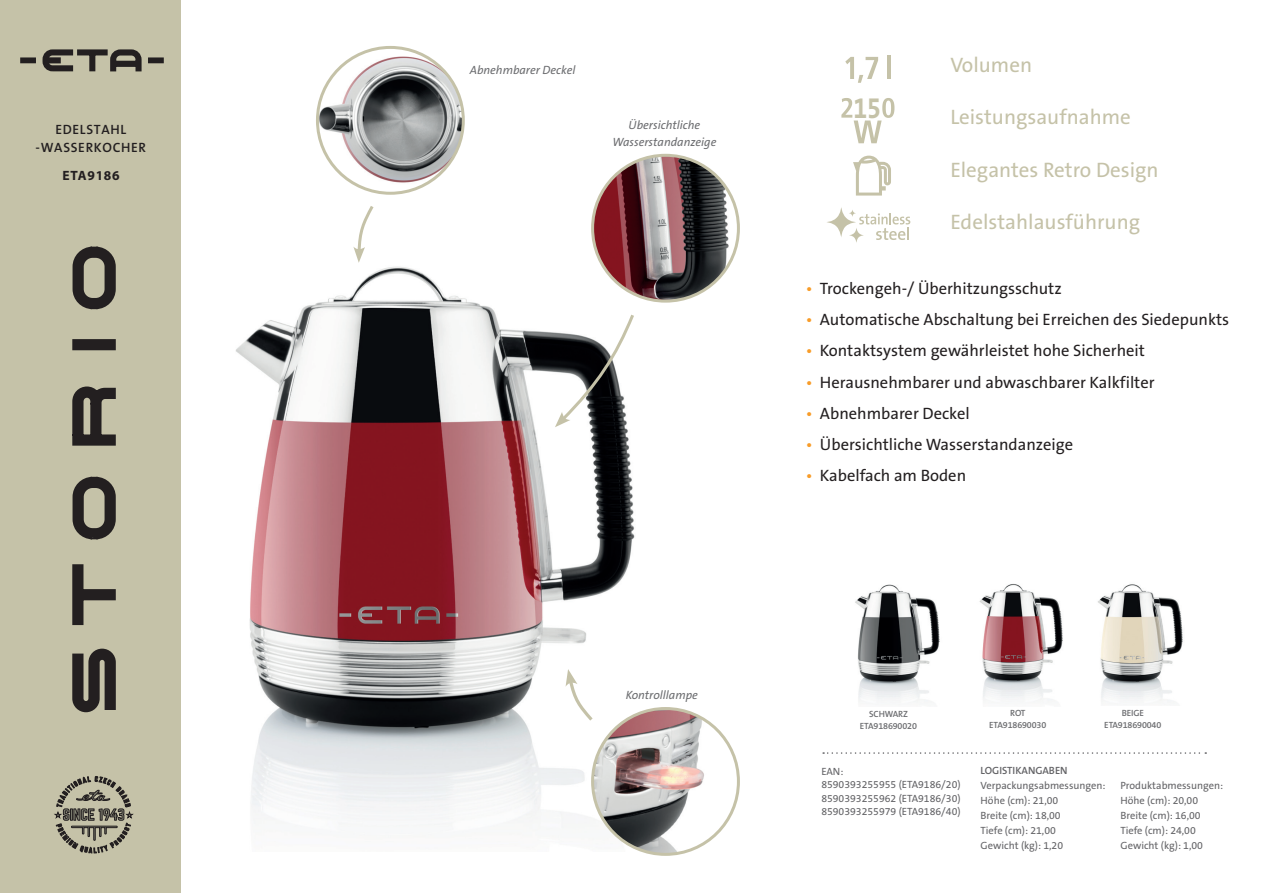
<style>
.page{position:relative;width:1263px;height:893px;background:#fff}
.page>*{position:absolute;margin:0;border:0;box-sizing:border-box;transform-origin:0 0}
.t1{font:700 30px "The Sans CE B7";color:#c5c2a8;scale:.84 1}
.t2{font:21px "The Sans CE B5 Plain";color:#c5c2a8}
.t3{font:16.5px "The Sans CE B5 Plain";color:#231f20}
.t4{font:600 13.5px/18px "The Sans CE B6";letter-spacing:.05em;color:#231f20;text-align:center}
.t5{font:700 13.5px "Myriad Pro";letter-spacing:.05em;color:#231f20}
.t6{font:italic 12px/16.5px "The Sans CE B5";color:#6c6d70;text-align:center}
.t7{font:10.5px "The Sans CE B5 Plain";color:#636366}
.t8{font:600 10.5px "The Sans CE B6";color:#636366}
.t9{font:600 9px "The Sans CE B6";letter-spacing:-.015em;color:#6c6d70}
.s1{color:#f89c28}
</style>
<div class="page">
<img style="left:235px;top:247px;width:416px;height:604px">
<img style="left:317px;top:47px;width:146px;height:146px;border-radius:73px">
<div style="left:316px;top:46px;width:149px;height:149px;border:3px solid #c5c2a8;border-radius:50%"></div>
<img style="left:593px;top:155px;width:145px;height:146px;border-radius:73px">
<div style="left:591px;top:154px;width:149px;height:149px;border:3px solid #c5c2a8;border-radius:50%"></div>
<img style="left:593px;top:708px;width:145px;height:146px;border-radius:73px">
<div style="left:591px;top:707px;width:149px;height:149px;border:3px solid #c5c2a8;border-radius:50%"></div>
<svg style="left:353px;top:206px;width:23px;height:57px"></svg>
<svg style="left:566px;top:669px;width:30px;height:55px"></svg>
<svg style="left:823px;top:752px;width:383px;height:2px"></svg>
<svg style="left:555px;top:311px;width:81px;height:116px"></svg>
<svg style="left:827px;top:207px;width:83px;height:36px"></svg>
<svg style="left:845px;top:57px;width:33px;height:26px"></svg>
<hr style="left:887px;top:55px;width:3px;height:24px;background:#c5c2a8">
<img style="left:855px;top:584px;width:85px;height:118px">
<img style="left:1098px;top:584px;width:85px;height:118px">
<img style="left:979px;top:584px;width:84px;height:117px">
<svg style="left:853px;top:156px;width:38px;height:40px"></svg>
<div style="left:0;top:0;width:181px;height:893px;background:#c5c2a8"></div>
<svg style="left:72px;top:246px;width:44px;height:64px"></svg>
<svg style="left:72px;top:476px;width:44px;height:64px"></svg>
<div style="left:74px;top:341px;width:40px;height:8px;background:#231f20"></div>
<div style="left:72px;top:339px;width:44px;height:11px;border:3px solid #231f20"></div>
<svg style="left:72px;top:386px;width:44px;height:60px"></svg>
<svg style="left:72px;top:564px;width:44px;height:62px"></svg>
<svg style="left:72px;top:648px;width:44px;height:65px"></svg>
<div style="left:82px;top:486px;width:24px;height:44px;background:#c5c2a8;border-radius:10px"></div>
<div style="left:81px;top:485px;width:27px;height:46px;border:3px solid #231f20;border-radius:10px"></div>
<div style="left:82px;top:256px;width:24px;height:43px;background:#c5c2a8;border-radius:10px"></div>
<div style="left:81px;top:255px;width:27px;height:46px;border:3px solid #231f20;border-radius:10px"></div>
<svg style="left:54px;top:776px;width:80px;height:78px"></svg>
<div style="left:20px;top:57px;width:16px;height:6px;border:2px solid #231f20"></div>
<svg style="left:42px;top:49px;width:100px;height:23px"></svg>
<div style="left:148px;top:57px;width:16px;height:6px;border:2px solid #231f20"></div>
<svg style="left:841px;top:98px;width:53px;height:45px"></svg>
<p class="t4" style="left:36px;top:121px;width:112px">EDELSTAHL -WASSERKOCHER</p>
<p class="t5" style="left:62px;top:166px;width:59px">ETA9186</p>
<p class="t6" style="left:470px;top:62px;width:107px">Abnehmbarer Deckel</p>
<p class="t6" style="left:612px;top:117px;width:105px">Übersichtliche<br>Wasserstandanzeige</p>
<p class="t6" style="left:626px;top:687px;width:74px">Kontrolllampe</p>
<p class="t1" style="left:853px;top:91px;width:34px">15</p>
<p class="t2" style="left:950px;top:54px;width:83px">Volumen</p>
<p class="t2" style="left:950px;top:106px;width:182px">Leistungsaufnahme</p>
<p class="t2" style="left:950px;top:158px;width:210px">Elegantes Retro Design</p>
<p class="t2" style="left:950px;top:211px;width:191px">Edelstahlausführung</p>
<p class="t3" style="left:806px;top:279px;width:257px"><span class="s1">•</span> Trockengeh-/ Überhitzungsschutz</p>
<p class="t3" style="left:806px;top:311px;width:425px"><span class="s1">•</span> Automatische Abschaltung bei Erreichen des Siedepunkts</p>
<p class="t3" style="left:806px;top:342px;width:341px"><span class="s1">•</span> Kontaktsystem gewährleistet hohe Sicherheit</p>
<p class="t3" style="left:806px;top:373px;width:350px"><span class="s1">•</span> Herausnehmbarer und abwaschbarer Kalkfilter</p>
<p class="t3" style="left:806px;top:404px;width:165px"><span class="s1">•</span> Abnehmbarer Deckel</p>
<p class="t3" style="left:806px;top:436px;width:269px"><span class="s1">•</span> Übersichtliche Wasserstandanzeige</p>
<p class="t3" style="left:806px;top:467px;width:162px"><span class="s1">•</span> Kabelfach am Boden</p>
<p class="t9" style="left:869px;top:709px;width:40px">SCHWARZ</p>
<p class="t9" style="left:860px;top:721px;width:59px">ETA918690020</p>
<p class="t7" style="left:821px;top:765px;width:24px">EAN:</p>
<p class="t7" style="left:821px;top:779px;width:141px">8590393255955 (ETA9186/20)</p>
<p class="t7" style="left:821px;top:792px;width:141px">8590393255962 (ETA9186/30)</p>
<p class="t7" style="left:821px;top:806px;width:141px">8590393255979 (ETA9186/40)</p>
<p class="t9" style="left:1010px;top:708px;width:17px">ROT</p>
<p class="t9" style="left:989px;top:720px;width:59px">ETA918690030</p>
<p class="t9" style="left:1122px;top:708px;width:24px">BEIGE</p>
<p class="t9" style="left:1104px;top:720px;width:59px">ETA918690040</p>
<p class="t8" style="left:981px;top:764px;width:89px">LOGISTIKANGABEN</p>
<p class="t7" style="left:981px;top:780px;width:126px">Verpackungsabmessungen:</p>
<p class="t7" style="left:981px;top:795px;width:79px">Höhe (cm): 21,00</p>
<p class="t7" style="left:981px;top:810px;width:82px">Breite (cm): 18,00</p>
<p class="t7" style="left:981px;top:825px;width:77px">Tiefe (cm): 21,00</p>
<p class="t7" style="left:981px;top:840px;width:84px">Gewicht (kg): 1,20</p>
<p class="t7" style="left:1120px;top:779px;width:104px">Produktabmessungen:</p>
<p class="t7" style="left:1120px;top:794px;width:79px">Höhe (cm): 20,00</p>
<p class="t7" style="left:1120px;top:809px;width:82px">Breite (cm): 16,00</p>
<p class="t7" style="left:1120px;top:824px;width:77px">Tiefe (cm): 24,00</p>
<p class="t7" style="left:1120px;top:839px;width:84px">Gewicht (kg): 1,00</p>
</div>
